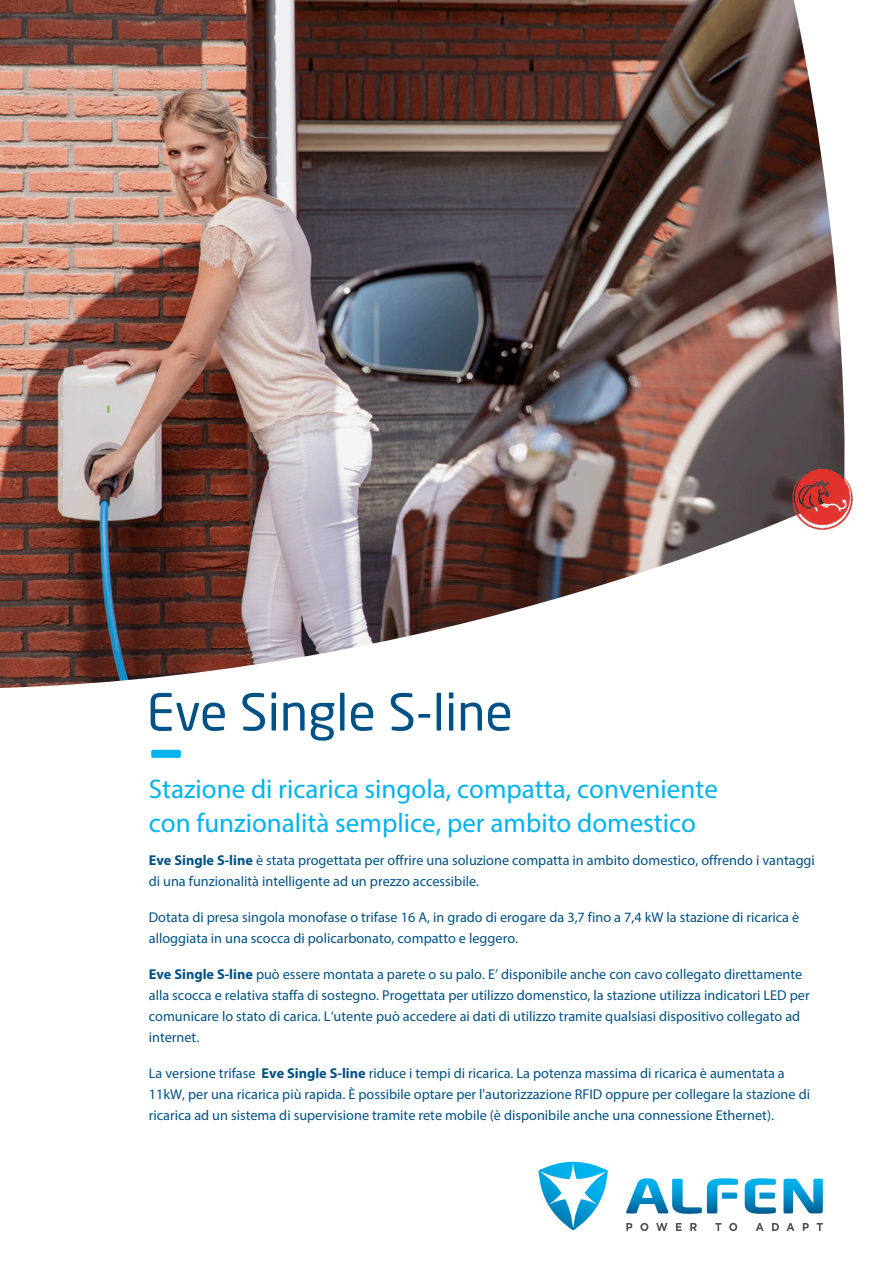
<style>
.page{position:relative;width:893px;height:1263px;background:#fff}
.page>*{position:absolute;margin:0;border:0;box-sizing:border-box;transform-origin:0 0}
.t1{font:108.75px "Neo Sans Pro";color:#00b3ef;scale:.8 1}
.t2{font:50.25px "Neo Sans Pro";color:#005285}
.t3{font:27px/33.5px "Myriad Pro";color:#00b3ef}
.t4{font:14.25px/21px "Myriad Pro";color:#005285}
.s1{font-weight:700}
</style>
<div class="page">
<svg style="left:783px;top:1179px;width:40px;height:34px"></svg>
<svg style="left:626px;top:1178px;width:112px;height:36px"></svg>
<svg style="left:745px;top:1178px;width:31px;height:36px"></svg>
<svg style="left:539px;top:1162px;width:69px;height:68px"></svg>
<svg style="left:626px;top:1223px;width:6px;height:8px"></svg>
<svg style="left:640px;top:1223px;width:8px;height:8px"></svg>
<svg style="left:656px;top:1223px;width:11px;height:8px"></svg>
<svg style="left:676px;top:1223px;width:6px;height:8px"></svg>
<svg style="left:690px;top:1223px;width:7px;height:8px"></svg>
<svg style="left:715px;top:1223px;width:6px;height:8px"></svg>
<svg style="left:729px;top:1223px;width:8px;height:8px"></svg>
<svg style="left:756px;top:1223px;width:8px;height:8px"></svg>
<svg style="left:772px;top:1223px;width:7px;height:8px"></svg>
<svg style="left:786px;top:1223px;width:8px;height:8px"></svg>
<svg style="left:803px;top:1223px;width:6px;height:8px"></svg>
<svg style="left:817px;top:1223px;width:6px;height:8px"></svg>
<img style="left:0;top:0;width:845px;height:688px">
<img style="left:790px;top:469px;width:63px;height:62px">
<p class="t2" style="left:147px;top:681px;width:368px">Eve Single S-line</p>
<p class="t1" style="left:153px;top:678px;width:35px">–</p>
<p class="t3" style="left:149px;top:772px;width:571px">Stazione di ricarica singola, compatta, conveniente con funzionalità semplice, per ambito domestico</p>
<p class="t4" style="left:149px;top:850px;width:668px"><span class="s1">Eve Single S-line</span> è stata progettata per offrire una soluzione compatta in ambito domestico, offrendo i vantaggi di una funzionalità intelligente ad un prezzo accessibile.</p>
<p class="t4" style="left:149px;top:907px;width:652px">Dotata di presa singola monofase o trifase 16 A, in grado di erogare da 3,7 fino a 7,4 kW la stazione di ricarica è alloggiata in una scocca di policarbonato, compatto e leggero.</p>
<p class="t4" style="left:149px;top:964px;width:662px"><span class="s1">Eve Single S-line</span> può essere montata a parete o su palo. E’ disponibile anche con cavo collegato direttamente alla scocca e relativa staffa di sostegno. Progettata per utilizzo domenstico, la stazione utilizza indicatori LED per comunicare lo stato di carica. L‘utente può accedere ai dati di utilizzo tramite qualsiasi dispositivo collegato ad internet.</p>
<p class="t4" style="left:149px;top:1063px;width:663px">La versione trifase <span class="s1">Eve Single S-line</span> riduce i tempi di ricarica. La potenza massima di ricarica è aumentata a<br>11kW, per una ricarica più rapida. È possibile optare per l'autorizzazione RFID oppure per collegare la stazione di ricarica ad un sistema di supervisione tramite rete mobile (è disponibile anche una connessione Ethernet).</p>
</div>
